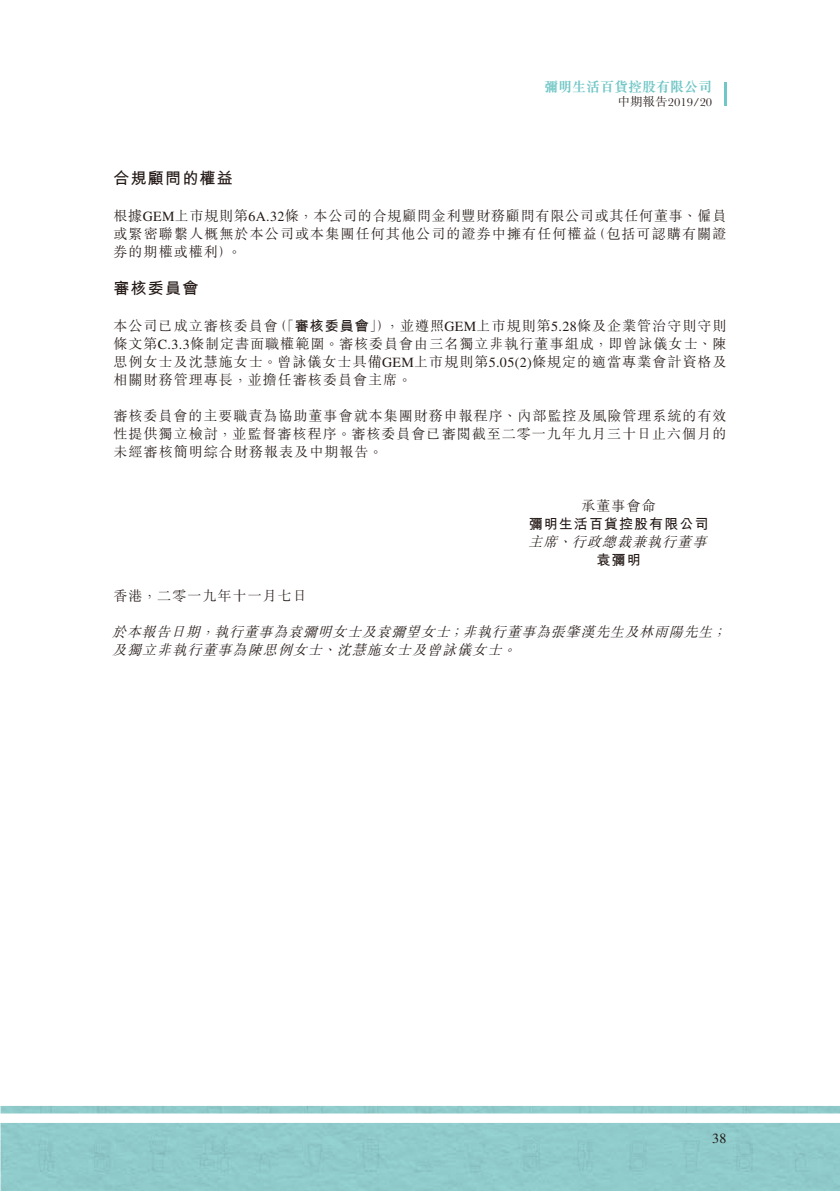
<style>
.page{position:relative;width:840px;height:1191px;background:#fff}
.page>*{position:absolute;margin:0;border:0;box-sizing:border-box;transform-origin:0 0}
.t1{font:700 16px "M Hei HK";letter-spacing:.075em;color:#231916}
.t2{font:300 14px/18px "M Sung HK";letter-spacing:.075em;color:#231916}
.t3{font:italic 300 14px "M Sung HK";color:#231916}
.t4{font:300 14px/18px "M Sung HK";letter-spacing:.055em;color:#231916;text-align:right}
.t5{font:700 14px "M Hei HK";letter-spacing:.075em;color:#231916}
.t6{font:700 14px "M Sung HK";color:#71c6c6}
.t7{font:14px "Times LT Std";color:#231916}
.t8{font:300 12px "M Sung HK";color:#231916;scale:1.05 1}
.s1{font-family:"Times LT Std";font-weight:400}
.s2{font-family:"M Sung HK";font-weight:300}
</style>
<div class="page">
<svg style="left:1px;top:1106px;width:838px;height:85px;background:#9bd0d0"></svg>
<hr style="left:723px;top:83px;width:3px;height:23px;background:#71c6c6">
<p class="t6" style="left:543px;top:77px;width:169px">彌明生活百貨控股有限公司</p>
<p class="t8" style="left:617px;top:93px;width:92px">中期報告2019/20</p>
<p class="t1" style="left:113px;top:167px;width:121px">合規顧問的權益</p>
<p class="t4" style="left:113px;top:206px;width:614px">根據<span class="s1">GEM</span>上市規則第 <span class="s1">A6 .32</span>條，本公司的合規顧問金利豐財務顧問有限公司或其任何董事、僱員（包括可認購有關證</p>
<p class="t2" style="left:227px;top:224px;width:370px;text-indent:-114px">或緊密聯繫人概無於本公司或本集團任何其他公司的證券中擁有任何權益。</p>
<p class="t2" style="left:113px;top:242px;width:120px">券的期權或權利(</p>
<p class="t1" style="left:113px;top:277px;width:86px">審核委員會</p>
<p class="t5" style="left:273px;top:315px;width:119px"><span class="s2">（「</span>審核委員會<span class="s2">」）</span></p>
<p class="t2" style="left:385px;top:316px;width:342px">，並遵照<span class="s1">GEM</span>上市規則第<span class="s1">5.28</span>條及企業管治守則守則</p>
<p class="t2" style="left:113px;top:316px;width:614px">本公司已成立審核委員會<br>條文第<span class="s1">C.3.3</span>條制定書面職權範圍。審核委員會由三名獨立非執行董事組成，即曾詠儀女士、陳思例女士及沈慧施女士。曾詠儀女士具備<span class="s1">GEM</span>上市規則第<span class="s1">5.05 )2(</span> 條規定的適當專業會計資格及相關財務管理專長，並擔任審核委員會主席。</p>
<p class="t2" style="left:113px;top:406px;width:614px;text-align:justify">審核委員會的主要職責為協助董事會就本集團財務申報程序、內部監控及風險管理系統的有效性提供獨立檢討，並監督審核程序。審核委員會已審閱截至二零一九年九月三十日止六個月的未經審核簡明綜合財務報表及中期報告。</p>
<p class="t2" style="left:581px;top:496px;width:76px">承董事會命</p>
<p class="t5" style="left:528px;top:513px;width:181px">彌明生活百貨控股有限公司</p>
<p class="t3" style="left:571px;top:532px;width:141px">行政總裁兼執行董事</p>
<p class="t3" style="left:527px;top:532px;width:35px">主席</p>
<p class="t3" style="left:557px;top:532px;width:20px">、</p>
<p class="t2" style="left:113px;top:586px;width:195px">香港，二零一九年十一月七日</p>
<p class="t5" style="left:596px;top:549px;width:46px">袁彌明</p>
<p class="t3" style="left:214px;top:622px;width:241px">執行董事為袁彌明女士及袁彌望女士</p>
<p class="t3" style="left:462px;top:622px;width:256px">非執行董事為張肇漢先生及林雨陽先生</p>
<p class="t3" style="left:112px;top:622px;width:94px">於本報告日期</p>
<p class="t3" style="left:448px;top:622px;width:20px">；</p>
<p class="t3" style="left:711px;top:622px;width:20px">;</p>
<p class="t3" style="left:200px;top:622px;width:20px">，</p>
<p class="t3" style="left:112px;top:640px;width:216px">及獨立非執行董事為陳思例女士</p>
<p class="t3" style="left:336px;top:640px;width:171px">沈慧施女士及曾詠儀女士</p>
<p class="t3" style="left:322px;top:640px;width:20px">、</p>
<p class="t3" style="left:501px;top:640px;width:20px">。</p>
<p class="t7" style="left:711px;top:1130px;width:16px">38</p>
</div>
